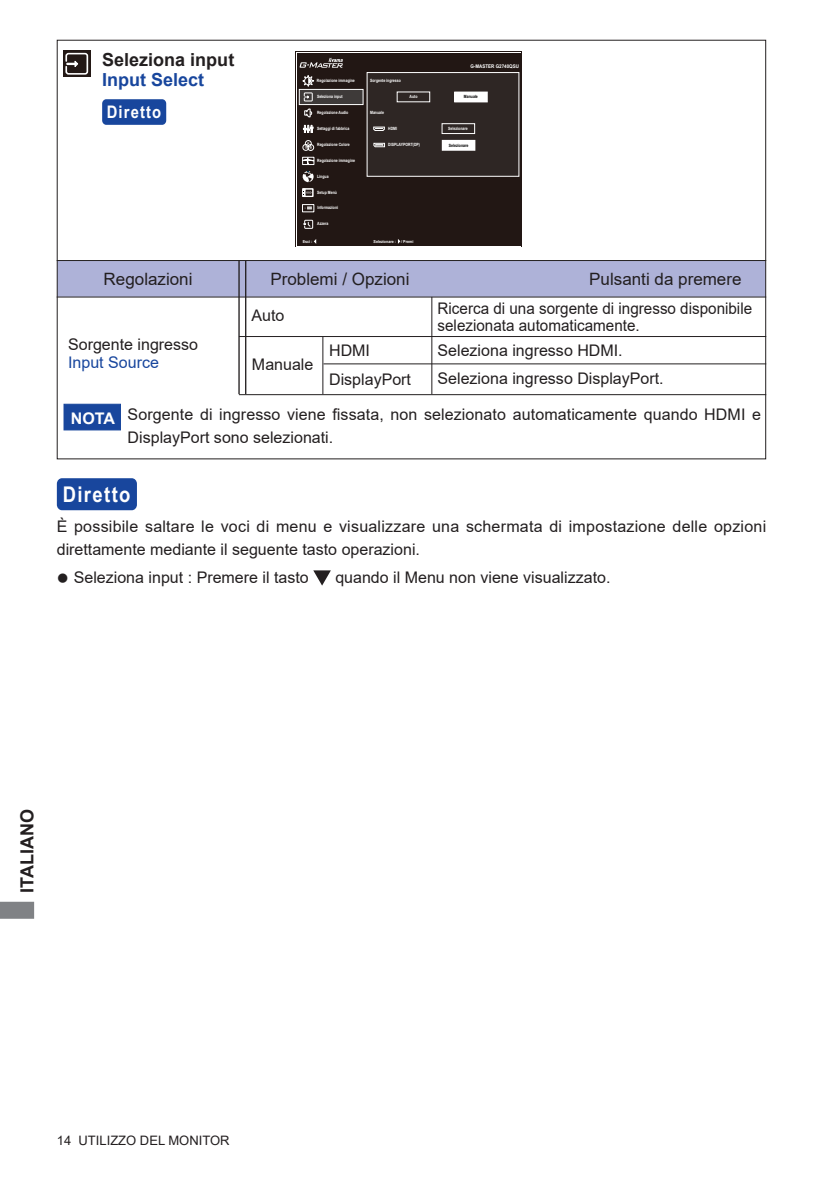
<style>
.page{position:relative;width:840px;height:1191px;background:#fff}
.page>*{position:absolute;margin:0;border:0;box-sizing:border-box;transform-origin:0 0}
.t1{font:700 21.6px "Arial";letter-spacing:.075em;color:#fff;scale:.85 1}
.t2{font:700 18px "Arial";color:#231f20}
.t3{font:700 18px "Arial";color:#18469d}
.t4{font:700 17.4px "Arial";letter-spacing:.075em;color:#fff;scale:.85 1}
.t5{font:17px "Arial";color:#231f20}
.t6{font:16px/22.6px "Arial";color:#231f20}
.t7{font:16px/17px "Arial";color:#231f20;scale:.95 1}
.t8{font:16px "Arial";color:#18469d}
.t9{font:700 16px "Arial";color:#fff}
.t10{font:13px "Arial";color:#231f20}
.t11{font:700 5px "Arial";color:#fff;scale:.9 1}
.t12{font:700 4.4px "Arial";color:#fff;scale:.8 1}
.t13{font:700 4.4px "Arial";color:#000;scale:.8 1}
.t14{font:700 4px "Arial";color:#fff;scale:.9 1}
</style>
<div class="page">
<svg style="left:0;top:901px;width:34px;height:17px"></svg>
<div style="left:64px;top:404px;width:57px;height:26px;background:#18469d;border:1px solid #18469d"></div>
<div style="left:57px;top:261px;width:708px;height:35px;background:#aeb2d8"></div>
<hr style="left:57px;top:260px;width:708px;height:1px;background:#231f20">
<hr style="left:238px;top:261px;width:1px;height:133px;background:#231f20">
<hr style="left:245px;top:261px;width:1px;height:133px;background:#231f20">
<hr style="left:57px;top:296px;width:708px;height:1px;background:#231f20">
<svg style="left:313px;top:570px;width:18px;height:15px"></svg>
<hr style="left:239px;top:336px;width:526px;height:1px;background:#231f20">
<hr style="left:431px;top:297px;width:1px;height:97px;background:#231f20">
<hr style="left:323px;top:363px;width:442px;height:1px;background:#231f20">
<div style="left:103px;top:100px;width:62px;height:24px;background:#18469d;border-radius:3px"></div>
<div style="left:102px;top:99px;width:64px;height:25px;border:2px solid #18469d;border-radius:3px"></div>
<div style="left:58px;top:479px;width:78px;height:30px;background:#18469d;border-radius:4px"></div>
<div style="left:57px;top:478px;width:80px;height:32px;border:2px solid #18469d;border-radius:4px"></div>
<div style="left:297px;top:53px;width:223px;height:193px;background:#221714"></div>
<div style="left:299px;top:89px;width:64px;height:16px;background:#3e3a39"></div>
<div style="left:299px;top:89px;width:64px;height:16px;border:1px solid #fff"></div>
<div style="left:367px;top:73px;width:151px;height:103px;background:#2e2624"></div>
<div style="left:366px;top:72px;width:153px;height:105px;border:1px solid #fff"></div>
<svg style="left:302px;top:75px;width:11px;height:11px"></svg>
<div style="left:302px;top:157px;width:12px;height:8px;border:1px solid #fff"></div>
<svg style="left:302px;top:158px;width:12px;height:6px"></svg>
<div style="left:305px;top:140px;width:6px;height:7px;border:1px solid #fff;border-radius:50%"></div>
<div style="left:302px;top:144px;width:7px;height:6px;border:1px solid #fff;border-radius:50%"></div>
<div style="left:307px;top:144px;width:6px;height:7px;border:1px solid #fff;border-radius:50%"></div>
<svg style="left:305px;top:142px;width:6px;height:6px"></svg>
<svg style="left:302px;top:171px;width:11px;height:11px"></svg>
<div style="left:304px;top:220px;width:9px;height:9px;border:1px solid #fff"></div>
<svg style="left:303px;top:222px;width:8px;height:5px"></svg>
<div style="left:304px;top:93px;width:8px;height:8px;border:1px solid #fff"></div>
<svg style="left:304px;top:108px;width:8px;height:9px"></svg>
<div style="left:302px;top:188px;width:11px;height:9px;border:1px solid #fff"></div>
<svg style="left:302px;top:189px;width:9px;height:7px"></svg>
<div style="left:302px;top:204px;width:12px;height:8px;border:1px solid #fff"></div>
<svg style="left:304px;top:207px;width:8px;height:2px"></svg>
<svg style="left:303px;top:125px;width:10px;height:8px"></svg>
<svg style="left:299px;top:58px;width:43px;height:10px"></svg>
<div style="left:442px;top:140px;width:32px;height:10px;background:#fff"></div>
<div style="left:442px;top:140px;width:33px;height:11px;border:1px solid #fff"></div>
<div style="left:454px;top:92px;width:33px;height:10px;background:#fff"></div>
<div style="left:441px;top:123px;width:33px;height:11px;border:1px solid #fff"></div>
<svg style="left:373px;top:127px;width:11px;height:4px"></svg>
<svg style="left:373px;top:143px;width:12px;height:4px"></svg>
<svg style="left:397px;top:239px;width:3px;height:5px"></svg>
<hr style="left:322px;top:336px;width:1px;height:58px;background:#231f20">
<div style="left:63px;top:50px;width:28px;height:27px;background:#231815"></div>
<div style="left:65px;top:53px;width:23px;height:22px;border:2px solid #fff;border-radius:2px"></div>
<svg style="left:67px;top:60px;width:11px;height:7px"></svg>
<hr style="left:239px;top:394px;width:526px;height:1px;background:#231f20">
<p class="t2" style="left:102px;top:47px;width:134px">Seleziona input</p>
<p class="t3" style="left:102px;top:67px;width:104px">Input Select</p>
<p class="t4" style="left:107px;top:100px;width:65px">Diretto</p>
<p class="t12" style="left:317px;top:78px;width:49px">Regolazione immagine</p>
<p class="t12" style="left:317px;top:94px;width:34px">Seleziona input</p>
<p class="t12" style="left:317px;top:109px;width:41px">Regolazione Audio</p>
<p class="t12" style="left:317px;top:125px;width:42px">Settaggi di fabbrica</p>
<p class="t12" style="left:317px;top:142px;width:42px">Regolazione Colore</p>
<p class="t12" style="left:317px;top:157px;width:49px">Regolazione immagine</p>
<p class="t12" style="left:317px;top:173px;width:16px">Lingua</p>
<p class="t12" style="left:317px;top:189px;width:26px">Setup Menù</p>
<p class="t12" style="left:317px;top:205px;width:27px">Informazioni</p>
<p class="t12" style="left:317px;top:220px;width:16px">Azzera</p>
<p class="t12" style="left:370px;top:78px;width:40px">Sorgente ingresso</p>
<p class="t12" style="left:370px;top:110px;width:19px">Manuale</p>
<p class="t11" style="left:470px;top:62px;width:55px">G-MASTER G2740QSU</p>
<p class="t12" style="left:409px;top:94px;width:11px">Auto</p>
<p class="t13" style="left:463px;top:94px;width:19px">Manuale</p>
<p class="t12" style="left:388px;top:126px;width:13px">HDMI</p>
<p class="t12" style="left:388px;top:142px;width:41px">DISPLAYPORT(DP)</p>
<p class="t12" style="left:448px;top:125px;width:26px">Selezionare</p>
<p class="t13" style="left:448px;top:142px;width:26px">Selezionare</p>
<p class="t14" style="left:302px;top:238px;width:12px">Esci :</p>
<p class="t14" style="left:373px;top:238px;width:27px">Selezionare :</p>
<p class="t14" style="left:401px;top:238px;width:15px">/ Premi</p>
<p class="t5" style="left:104px;top:267px;width:90px">Regolazioni</p>
<p class="t5" style="left:270px;top:267px;width:140px">Problemi / Opzioni</p>
<p class="t5" style="left:589px;top:267px;width:154px">Pulsanti da premere</p>
<p class="t6" style="left:251px;top:304px;width:34px">Auto</p>
<p class="t7" style="left:437px;top:299px;width:332px">Ricerca di una sorgente di ingresso disponibile selezionata automaticamente.</p>
<p class="t6" style="left:68px;top:333px;width:131px">Sorgente ingresso</p>
<p class="t8" style="left:68px;top:351px;width:92px">Input Source</p>
<p class="t6" style="left:128px;top:403px;width:634px">Sorgente di ingresso viene fissata, non selezionato automaticamente quando HDMI e<br>DisplayPort sono selezionati.</p>
<p class="t6" style="left:329px;top:339px;width:42px">HDMI</p>
<p class="t6" style="left:437px;top:339px;width:186px">Seleziona ingresso HDMI.</p>
<p class="t6" style="left:329px;top:367px;width:83px">DisplayPort</p>
<p class="t6" style="left:437px;top:367px;width:227px">Seleziona ingresso DisplayPort.</p>
<p class="t6" style="left:252px;top:353px;width:63px">Manuale</p>
<p class="t9" style="left:71px;top:407px;width:46px">NOTA</p>
<h1 class="t1" style="left:63px;top:479px;width:81px">Diretto</h1>
<p class="t6" style="left:57px;top:515px;width:710px">È possibile saltare le voci di menu e visualizzare una schermata di impostazione delle opzioni direttamente mediante il seguente tasto operazioni.</p>
<p class="t6" style="left:57px;top:566px;width:253px">● Seleziona input : Premere il tasto</p>
<p class="t6" style="left:335px;top:566px;width:276px">quando il Menu non viene visualizzato.</p>
<p class="t2" style="left:14px;top:892px;width:85px;rotate:-90deg">ITALIANO</p>
<p class="t10" style="left:57px;top:1131px;width:174px">14 UTILIZZO DEL MONITOR</p>
</div>
